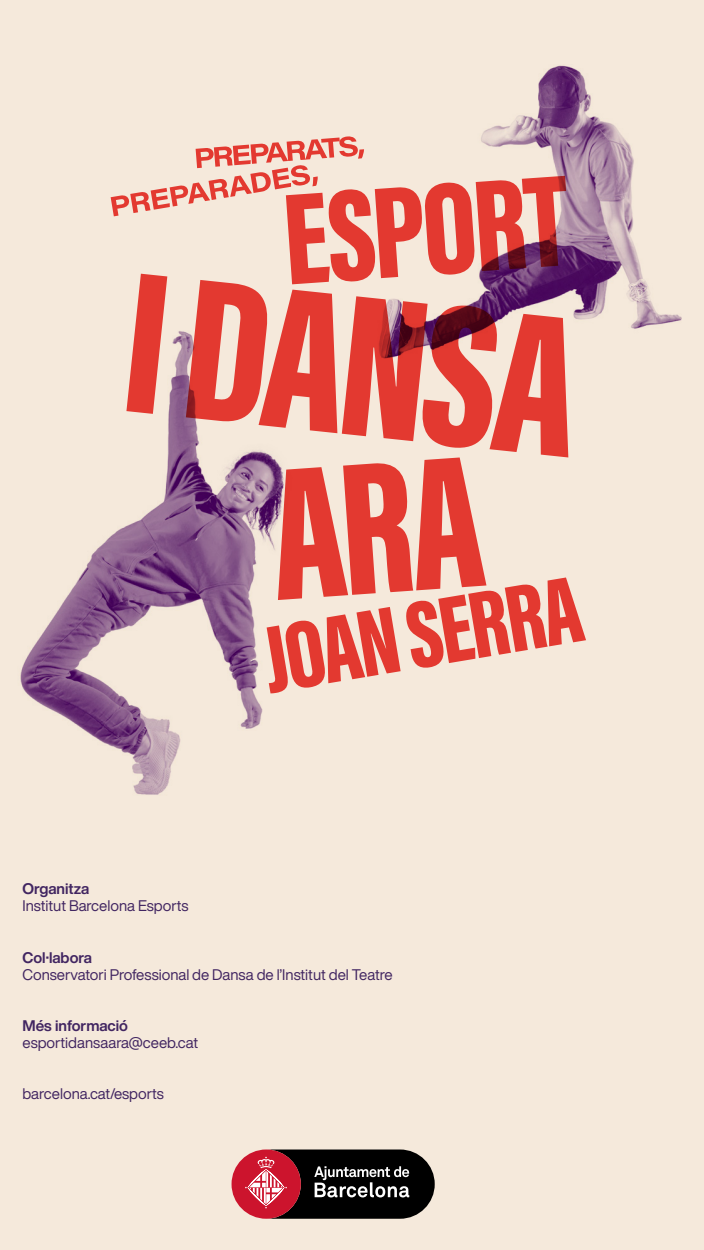
<style>
.page{position:relative;width:704px;height:1250px;background:#fff}
.page>*{position:absolute;margin:0;border:0;box-sizing:border-box;transform-origin:0 0}
.t1{font:97.69px "Acumin Variable Concept";color:#ed3f39}
.t2{font:15.12px "Helvetica Now Display";color:#412561}
.t3{font:700 15.12px "Helvetica Now Display";color:#412561}
</style>
<div class="page">
<div style="left:0;top:0;width:703px;height:1250px;background:#f5e9db"></div>
<svg style="left:231px;top:1150px;width:203px;height:69px;background:#5d3236"></svg>
<svg style="left:364px;top:457px;width:122px;height:137px"></svg>
<svg style="left:138px;top:284px;width:430px;height:173px;fill:#e33930"></svg>
<svg style="left:111px;top:142px;width:162px;height:142px"></svg>
<img style="left:20px;top:295px;width:344px;height:500px">
<img style="left:273px;top:65px;width:408px;height:301px">
<h1 class="t1" style="left:252px;top:595px;width:322px;rotate:-10deg">JOAN SERRA</h1>
<p class="t3" style="left:22px;top:878px;width:68px">Organitza</p>
<p class="t2" style="left:22px;top:895px;width:167px">Institut Barcelona Esports</p>
<p class="t3" style="left:22px;top:947px;width:71px">Col·labora</p>
<p class="t2" style="left:22px;top:964px;width:371px">Conservatori Professional de Dansa de l’Institut del Teatre</p>
<p class="t3" style="left:22px;top:1015px;width:107px">Més informació</p>
<p class="t2" style="left:22px;top:1032px;width:177px">esportidansaara@ceeb.cat</p>
<p class="t2" style="left:22px;top:1083px;width:143px">barcelona.cat/esports</p>
</div>
